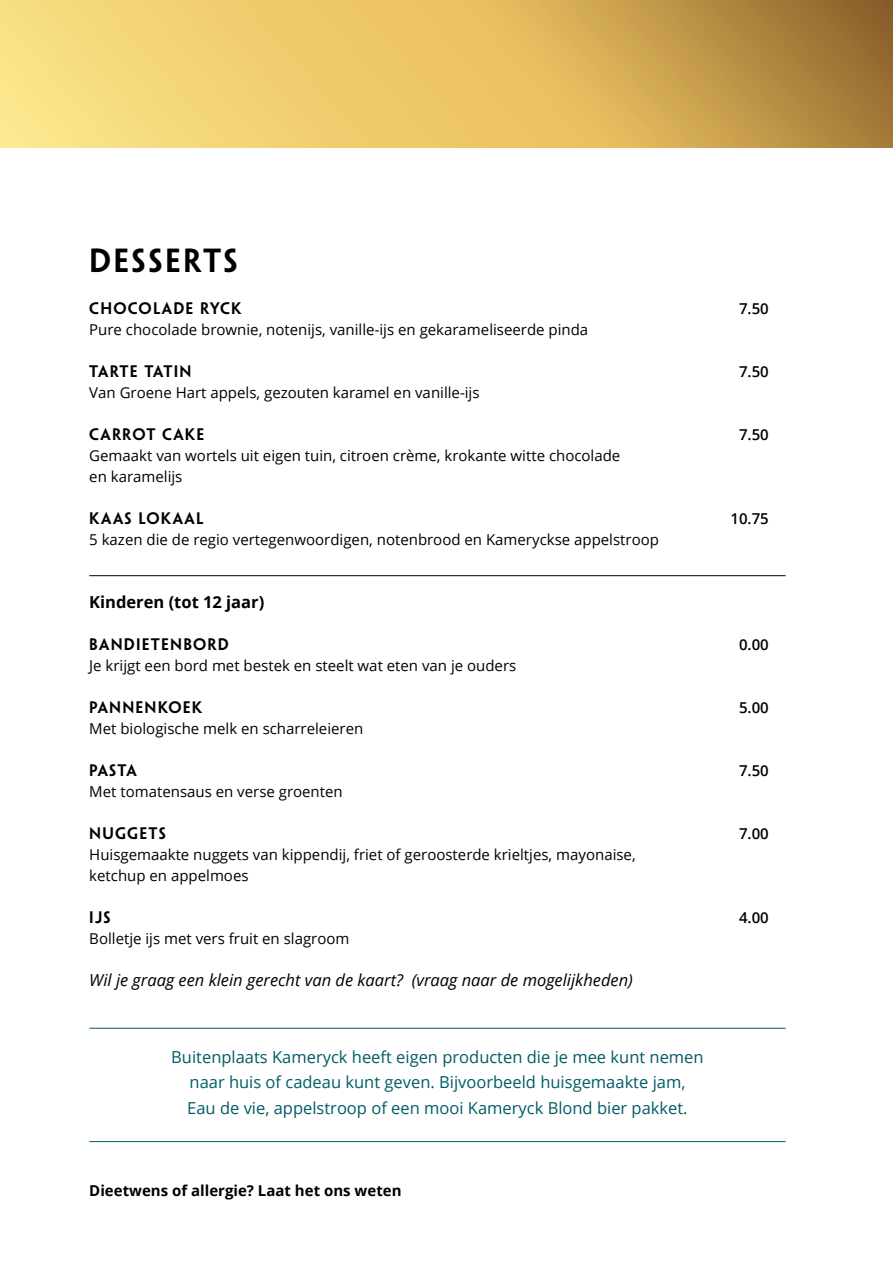
<style>
.page{position:relative;width:893px;height:1263px;background:#fff}
.page>*{position:absolute;margin:0;border:0;box-sizing:border-box;transform-origin:0 0}
.t1{font:600 30px "Penumbra Sans Std";letter-spacing:.08em;color:#000}
.t2{font:16.5px/25.5px "Open Sans";color:#005b67;text-align:center}
.t3{font:italic 16.5px "Open Sans";color:#000}
.t4{font:700 16.5px "Open Sans";color:#000}
.t5{font:15px/21px "Open Sans";color:#000}
.t6{font:600 15px "Penumbra Sans Std";letter-spacing:.08em;color:#000}
.t7{font:600 15px "Open Sans";color:#000}
.t8{font:700 15px "Open Sans";color:#000}
</style>
<div class="page">
<svg style="left:0;top:0;width:893px;height:147px;background:#ddb961"></svg>
<hr style="left:89px;top:575px;width:697px;height:1px;background:#000">
<hr style="left:89px;top:1028px;width:697px;height:1px;background:#005b67">
<hr style="left:89px;top:1141px;width:697px;height:1px;background:#005b67">
<h1 class="t1" style="left:89px;top:242px;width:150px">DESSERTS</h1>
<p class="t6" style="left:89px;top:299px;width:154px">CHOCOLADE RYCK</p>
<p class="t7" style="left:739px;top:299px;width:31px">7.50</p>
<p class="t5" style="left:89px;top:319px;width:500px">Pure chocolade brownie, notenijs, vanille-ijs en gekarameliseerde pinda</p>
<p class="t6" style="left:89px;top:362px;width:104px">TARTE TATIN</p>
<p class="t7" style="left:739px;top:362px;width:31px">7.50</p>
<p class="t5" style="left:89px;top:382px;width:392px">Van Groene Hart appels, gezouten karamel en vanille-ijs</p>
<p class="t6" style="left:89px;top:425px;width:116px">CARROT CAKE</p>
<p class="t7" style="left:739px;top:425px;width:31px">7.50</p>
<p class="t5" style="left:89px;top:445px;width:533px">Gemaakt van wortels uit eigen tuin, citroen crème, krokante witte chocolade en karamelijs</p>
<p class="t6" style="left:89px;top:509px;width:116px">KAAS LOKAAL</p>
<p class="t7" style="left:730px;top:509px;width:40px">10.75</p>
<p class="t5" style="left:89px;top:529px;width:571px">5 kazen die de regio vertegenwoordigen, notenbrood en Kameryckse appelstroop</p>
<p class="t4" style="left:89px;top:591px;width:176px">Kinderen (tot 12 jaar)</p>
<p class="t6" style="left:89px;top:635px;width:141px">BANDIETENBORD</p>
<p class="t7" style="left:739px;top:635px;width:31px">0.00</p>
<p class="t5" style="left:89px;top:655px;width:429px">Je krijgt een bord met bestek en steelt wat eten van je ouders</p>
<p class="t6" style="left:89px;top:698px;width:114px">PANNENKOEK</p>
<p class="t7" style="left:739px;top:698px;width:31px">5.00</p>
<p class="t5" style="left:89px;top:718px;width:276px">Met biologische melk en scharreleieren</p>
<p class="t6" style="left:89px;top:761px;width:49px">PASTA</p>
<p class="t7" style="left:739px;top:761px;width:31px">7.50</p>
<p class="t5" style="left:89px;top:781px;width:255px">Met tomatensaus en verse groenten</p>
<p class="t6" style="left:89px;top:824px;width:78px">NUGGETS</p>
<p class="t7" style="left:739px;top:824px;width:31px">7.00</p>
<p class="t5" style="left:89px;top:844px;width:548px">Huisgemaakte nuggets van kippendij, friet of geroosterde krieltjes, mayonaise, ketchup en appelmoes</p>
<p class="t6" style="left:89px;top:908px;width:23px">IJS</p>
<p class="t7" style="left:739px;top:908px;width:31px">4.00</p>
<p class="t5" style="left:89px;top:928px;width:262px">Bolletje ijs met vers fruit en slagroom</p>
<p class="t3" style="left:89px;top:969px;width:545px">Wil je graag een klein gerecht van de kaart? (vraag naar de mogelijkheden)</p>
<p class="t2" style="left:171px;top:1044px;width:534px">Buitenplaats Kameryck heeft eigen producten die je mee kunt nemen naar huis of cadeau kunt geven. Bijvoorbeeld huisgemaakte jam,<br>Eau de vie, appelstroop of een mooi Kameryck Blond bier pakket.</p>
<p class="t8" style="left:89px;top:1180px;width:314px">Dieetwens of allergie? Laat het ons weten</p>
</div>
